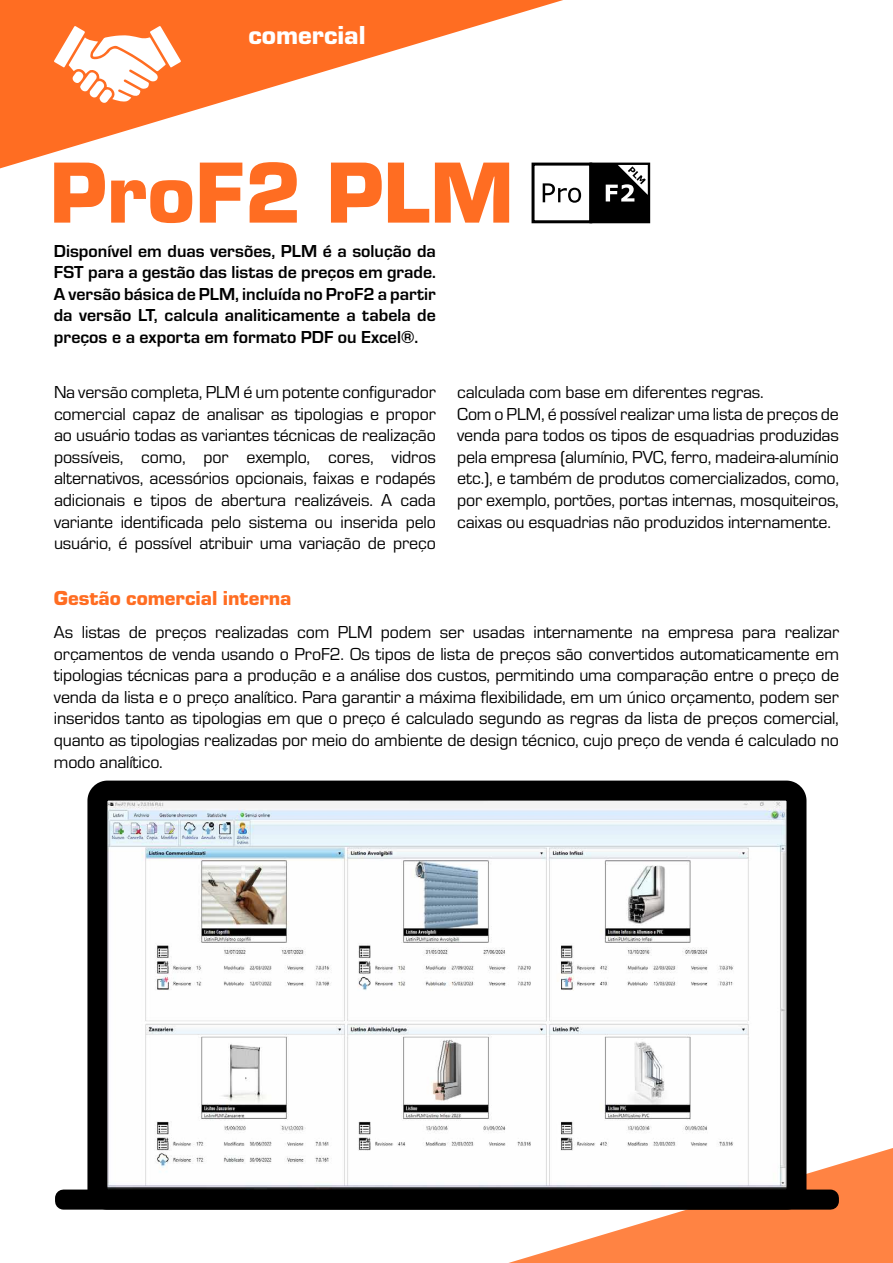
<style>
.page{position:relative;width:893px;height:1263px;background:#fff}
.page>*{position:absolute;margin:0;border:0;box-sizing:border-box;transform-origin:0 0}
.t1{font:900 90px "Eurostile";color:#ff6d22}
.t2{font:900 27px "Eurostile";color:#fff}
.t3{font:900 21px "Eurostile";color:#ff6d22}
.t4{font:18px/21.6px "Eurostile";letter-spacing:-.01em;color:#000;text-align:justify}
.t5{font:700 18px/21.6px "Eurostile";color:#000;text-align:justify}
</style>
<div class="page">
<svg style="left:466px;top:877px;width:427px;height:386px"></svg>
<svg style="left:0;top:0;width:563px;height:168px"></svg>
<svg style="left:54px;top:26px;width:127px;height:77px"></svg>
<img style="left:108px;top:801px;width:677px;height:387px">
<div style="left:87px;top:780px;width:719px;height:429px;border:20px solid #000;border-radius:10px"></div>
<div style="left:55px;top:1189px;width:784px;height:20px;border:17px solid #000"></div>
<div style="left:531px;top:163px;width:61px;height:60px;background:#fff;border:3px solid #000"></div>
<div style="left:589px;top:163px;width:61px;height:60px;background:#000;border:3px solid #000"></div>
<svg style="left:543px;top:183px;width:38px;height:20px"></svg>
<svg style="left:606px;top:165px;width:42px;height:37px"></svg>
<h2 class="t2" style="left:248px;top:15px;width:119px">comercial</h2>
<h1 class="t1" style="left:49px;top:128px;width:466px">ProF2 PLM</h1>
<p class="t5" style="left:54px;top:239px;width:383px">Disponível em duas versões, PLM é a solução da FST para a gestão das listas de preços em grade.<br>A versão básica de PLM, incluída no ProF2 a partir da versão LT, calcula analiticamente a tabela de preços e a exporta em formato PDF ou Excel®.</p>
<p class="t4" style="left:54px;top:380px;width:383px">Na versão completa, PLM é um potente configurador comercial capaz de analisar as tipologias e propor ao usuário todas as variantes técnicas de realização possíveis, como, por exemplo, cores, vidros alternativos, acessórios opcionais, faixas e rodapés adicionais e tipos de abertura realizáveis. A cada variante identificada pelo sistema ou inserida pelo usuário, é possível atribuir uma variação de preço</p>
<p class="t4" style="left:457px;top:380px;width:383px;text-align:left">calculada com base em diferentes regras.<br>Com o PLM, é possível realizar uma lista de preços de venda para todos os tipos de esquadrias produzidas pela empresa (alumínio, PVC, ferro, madeira-alumínio etc.), e também de produtos comercializados, como, por exemplo, portões, portas internas, mosquiteiros, caixas ou esquadrias não produzidos internamente.</p>
<p class="t3" style="left:54px;top:583px;width:239px">Gestão comercial interna</p>
<p class="t4" style="left:54px;top:620px;width:787px">As listas de preços realizadas com PLM podem ser usadas internamente na empresa para realizar orçamentos de venda usando o ProF2. Os tipos de lista de preços são convertidos automaticamente em tipologias técnicas para a produção e a análise dos custos, permitindo uma comparação entre o preço de venda da lista e o preço analítico. Para garantir a máxima flexibilidade, em um único orçamento, podem ser inseridos tanto as tipologias em que o preço é calculado segundo as regras da lista de preços comercial, quanto as tipologias realizadas por meio do ambiente de design técnico, cujo preço de venda é calculado no modo analítico.</p>
</div>
